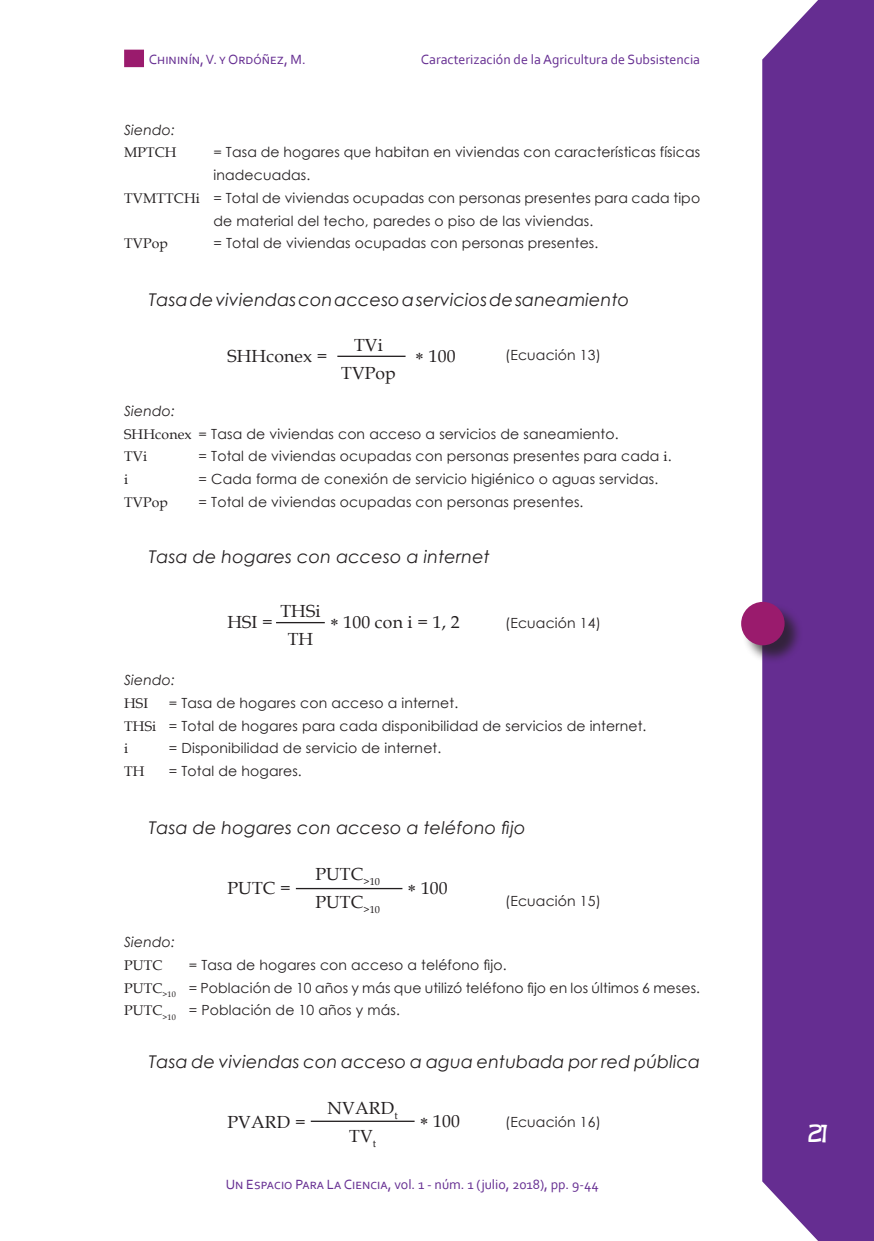
<style>
.page{position:relative;width:874px;height:1241px;background:#fff}
.page>*{position:absolute;margin:0;border:0;box-sizing:border-box;transform-origin:0 0}
.t1{font:24.5px "Hurry Up";color:#fff}
.Normal_Normal1{font:italic 17.5px "Century Gothic";letter-spacing:.01em;color:#231f20}
.t2{font:17.5px "Book Antiqua";letter-spacing:.01em;color:#231f20}
.Normal_Normal1-2{font:14px/22.8px "Century Gothic";letter-spacing:.01em;color:#231f20}
.t3{font:14px "Corbel";color:#652d91}
.Normal_Normal1-3{font:14px "Book Antiqua";letter-spacing:.01em;color:#231f20}
.Normal_Normal1-4{font:italic 14px "Century Gothic";letter-spacing:.01em;color:#231f20}
.s1{font-family:"Book Antiqua"}
</style>
<div class="page">
<div style="left:762px;top:0;width:111px;height:1240px;background:#652d91"></div>
<div style="left:741px;top:602px;width:62px;height:62px;background:#231f20;opacity:.75"></div>
<div style="left:740px;top:601px;width:44px;height:44px;background:#9a1b6d;border-radius:50%"></div>
<div style="left:124px;top:50px;width:20px;height:17px;background:#9a1b6d"></div>
<hr style="left:337px;top:355px;width:68px;height:2px;background:#231f20">
<hr style="left:276px;top:622px;width:48px;height:1px;background:#231f20">
<hr style="left:296px;top:887px;width:106px;height:2px;background:#231f20">
<hr style="left:310px;top:1120px;width:104px;height:1px;background:#231f20">
<p class="t3" style="left:149px;top:50px;width:158px">Chininín, V. y Ordóñez, M.</p>
<p class="t3" style="left:420px;top:50px;width:280px">Caracterización de la Agricultura de Subsistencia</p>
<p class="Normal_Normal1-4" style="left:124px;top:120px;width:52px">Siendo:</p>
<p class="Normal_Normal1-3" style="left:124px;top:143px;width:54px">MPTCH</p>
<p class="Normal_Normal1-2" style="left:213px;top:141px;width:488px"><span class="s1">=</span> Tasa de hogares que habitan en viviendas con características físicas inadecuadas.</p>
<p class="Normal_Normal1-2" style="left:213px;top:186px;width:488px;text-indent:-89px"><span class="s1">TVMTTCHi</span> = Total de viviendas ocupadas con personas presentes para cada tipo de material del techo, paredes o piso de las viviendas.</p>
<p class="Normal_Normal1-3" style="left:124px;top:234px;width:45px">TVPop</p>
<p class="Normal_Normal1-2" style="left:213px;top:232px;width:386px">= Total de viviendas ocupadas con personas presentes.</p>
<p class="Normal_Normal1" style="left:149px;top:287px;width:481px">Tasa de viviendas con acceso a servicios de saneamiento</p>
<p class="t2" style="left:227px;top:344px;width:101px">SHHconex =</p>
<p class="t2" style="left:354px;top:333px;width:30px">TVi</p>
<p class="t2" style="left:341px;top:361px;width:56px">TVPop</p>
<p class="t2" style="left:428px;top:343px;width:28px">100</p>
<p class="Normal_Normal1-2" style="left:505px;top:343px;width:97px">(Ecuación 13)</p>
<p class="Normal_Normal1-4" style="left:124px;top:401px;width:52px">Siendo:</p>
<p class="Normal_Normal1-2" style="left:124px;top:422px;width:496px"><span class="s1">SHHconex =</span> Tasa de viviendas con acceso a servicios de saneamiento.</p>
<p class="Normal_Normal1-3" style="left:124px;top:446px;width:25px">TVi</p>
<p class="Normal_Normal1-2" style="left:198px;top:444px;width:474px">= Total de viviendas ocupadas con personas presentes para cada <span class="s1">i</span>.</p>
<p class="Normal_Normal1-3" style="left:124px;top:469px;width:6px">i</p>
<p class="Normal_Normal1-2" style="left:198px;top:467px;width:461px">= Cada forma de conexión de servicio higiénico o aguas servidas.</p>
<p class="Normal_Normal1-3" style="left:124px;top:492px;width:45px">TVPop</p>
<p class="Normal_Normal1-2" style="left:198px;top:490px;width:386px">= Total de viviendas ocupadas con personas presentes.</p>
<p class="Normal_Normal1" style="left:149px;top:544px;width:342px">Tasa de hogares con acceso a internet</p>
<p class="t2" style="left:227px;top:610px;width:47px">HSI =</p>
<p class="t2" style="left:280px;top:599px;width:42px">THSi</p>
<p class="t2" style="left:287px;top:627px;width:27px">TH</p>
<p class="t2" style="left:343px;top:609px;width:117px">100 con i = 1, 2</p>
<p class="Normal_Normal1-2" style="left:505px;top:611px;width:97px">(Ecuación 14)</p>
<p class="Normal_Normal1-4" style="left:124px;top:670px;width:52px">Siendo:</p>
<p class="Normal_Normal1-3" style="left:124px;top:693px;width:25px">HSI</p>
<p class="Normal_Normal1-2" style="left:169px;top:691px;width:291px"><span class="s1">=</span> Tasa de hogares con acceso a internet.</p>
<p class="Normal_Normal1-2" style="left:124px;top:713px;width:523px"><span class="s1">THSi</span> = Total de hogares para cada disponibilidad de servicios de internet.</p>
<p class="Normal_Normal1-3" style="left:124px;top:738px;width:6px">i</p>
<p class="Normal_Normal1-2" style="left:169px;top:736px;width:274px">= Disponibilidad de servicio de internet.</p>
<p class="Normal_Normal1-3" style="left:124px;top:761px;width:22px">TH</p>
<p class="Normal_Normal1-2" style="left:169px;top:759px;width:134px">= Total de hogares.</p>
<p class="Normal_Normal1" style="left:149px;top:815px;width:378px">Tasa de hogares con acceso a teléfono fijo</p>
<p class="t2" style="left:227px;top:876px;width:65px">PUTC =</p>
<p class="t2" style="left:315px;top:861px;width:66px">PUTC<sub>&gt;10</sub></p>
<p class="t2" style="left:315px;top:889px;width:66px">PUTC<sub>&gt;10</sub></p>
<p class="Normal_Normal1-2" style="left:505px;top:889px;width:97px">(Ecuación 15)</p>
<p class="t2" style="left:421px;top:875px;width:28px">100</p>
<p class="Normal_Normal1-4" style="left:124px;top:932px;width:52px">Siendo:</p>
<p class="Normal_Normal1-3" style="left:124px;top:955px;width:40px">PUTC</p>
<p class="Normal_Normal1-2" style="left:188px;top:952px;width:319px"><span class="s1">=</span> Tasa de hogares con acceso a teléfono fijo.</p>
<p class="Normal_Normal1-2" style="left:124px;top:975px;width:577px"><span class="s1">PUTC</span><sub>&gt;10</sub> = Población de 10 años y más que utilizó teléfono fijo en los últimos 6 meses.</p>
<p class="Normal_Normal1-2" style="left:124px;top:998px;width:277px"><span class="s1">PUTC</span><sub>&gt;10</sub> = Población de 10 años y más.</p>
<p class="Normal_Normal1" style="left:149px;top:1049px;width:552px">Tasa de viviendas con acceso a agua entubada por red pública</p>
<p class="t2" style="left:227px;top:1109px;width:80px">PVARD =</p>
<p class="t2" style="left:327px;top:1095px;width:72px">NVARD<sub>t</sub></p>
<p class="t2" style="left:349px;top:1123px;width:29px">TV<sub>t</sub></p>
<p class="t2" style="left:433px;top:1108px;width:28px">100</p>
<p class="Normal_Normal1-2" style="left:505px;top:1109px;width:97px">(Ecuación 16)</p>
<p class="t3" style="left:225px;top:1175px;width:374px">Un Espacio Para La Ciencia, vol. 1 - núm. 1 (julio, 2018), pp. 9-44</p>
<h1 class="t1" style="left:808px;top:1118px;width:20px">21</h1>
</div>
